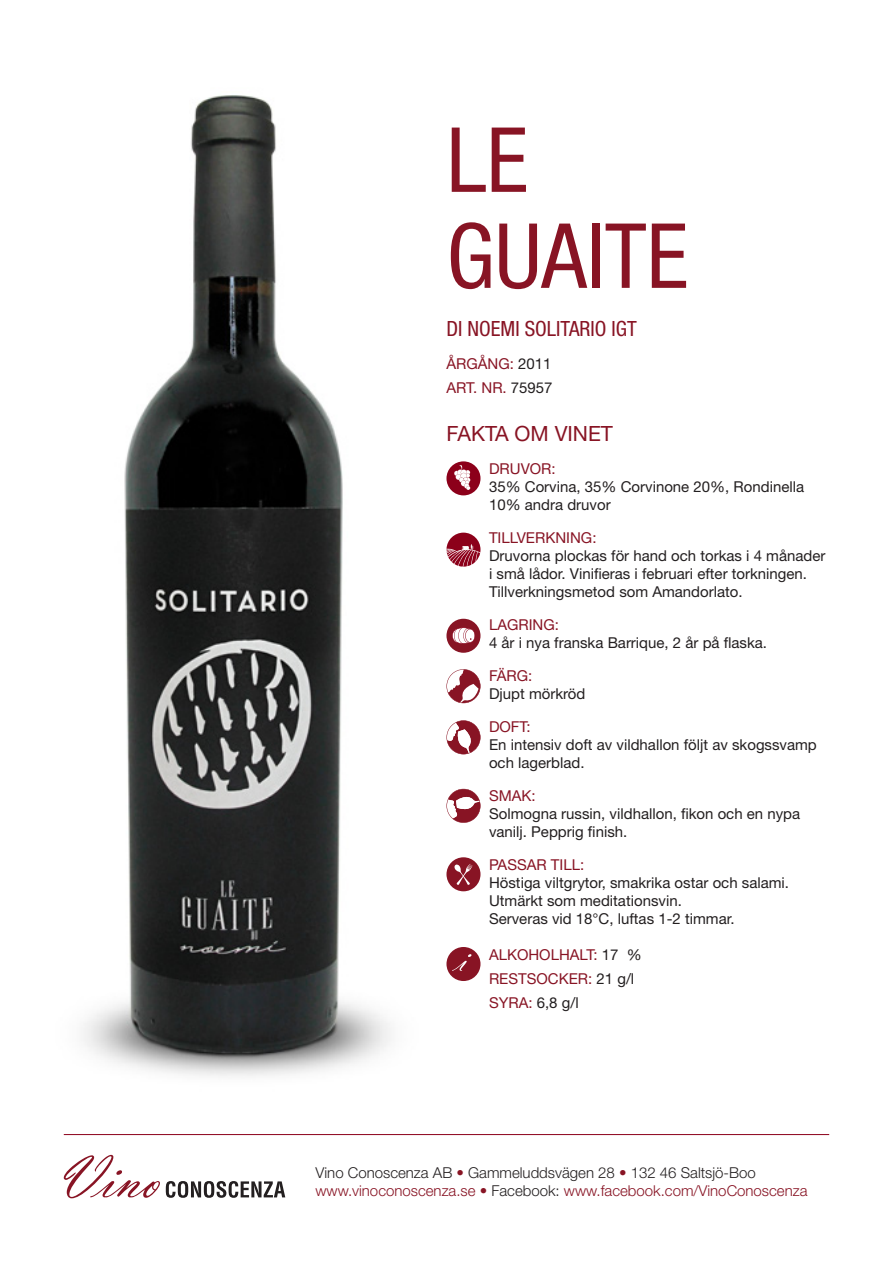
<style>
.page{position:relative;width:893px;height:1263px;background:#fff}
.page>*{position:absolute;margin:0;border:0;box-sizing:border-box;transform-origin:0 0}
.t1{font:condensed 90px/96px "Helvetica Neue LT Std";color:#881424}
.t2{font:condensed 21px "Helvetica Neue LT Std";color:#881424}
.t3{font:21px "Helvetica Neue LT Std";color:#881424}
.t4{font:15px/18px "Helvetica Neue LT Std";color:#231f20}
.t5{font:15px "Helvetica Neue LT Std";color:#881424}
.t6{font:300 15px "Helvetica Neue LT Std";color:#881424}
.t7{font:300 15px "Helvetica Neue LT Std";color:#231f20}
.s1{color:#231f20}
.s2{color:#881424}
</style>
<div class="page">
<img style="left:83px;top:95px;width:308px;height:981px">
<div style="left:446px;top:461px;width:34px;height:34px;background:#8c001a;border-radius:50%"></div>
<svg style="left:454px;top:465px;width:16px;height:25px"></svg>
<hr style="left:64px;top:1134px;width:765px;height:1px;background:#8c001a">
<svg style="left:64px;top:1155px;width:96px;height:43px"></svg>
<svg style="left:166px;top:1181px;width:119px;height:17px"></svg>
<svg style="left:446px;top:533px;width:34px;height:34px"></svg>
<svg style="left:446px;top:669px;width:34px;height:34px"></svg>
<svg style="left:446px;top:720px;width:34px;height:34px"></svg>
<svg style="left:446px;top:788px;width:35px;height:35px"></svg>
<div style="left:446px;top:619px;width:34px;height:34px;background:#881424;border-radius:50%"></div>
<svg style="left:452px;top:627px;width:23px;height:17px"></svg>
<div style="left:446px;top:857px;width:34px;height:34px;background:#881424;border-radius:50%"></div>
<svg style="left:454px;top:864px;width:18px;height:21px"></svg>
<div style="left:446px;top:947px;width:34px;height:34px;background:#881424;border-radius:50%"></div>
<svg style="left:452px;top:954px;width:19px;height:17px"></svg>
<p class="t1" style="left:446px;top:111px;width:243px">LE<br>GUAITE</p>
<p class="t2" style="left:446px;top:316px;width:192px">DI NOEMI SOLITARIO IGT</p>
<p class="t5" style="left:446px;top:355px;width:107px">ÅRGÅNG: <span class="s1">2011</span></p>
<p class="t5" style="left:446px;top:379px;width:108px">ART. NR. <span class="s1">75957</span></p>
<p class="t3" style="left:446px;top:421px;width:168px">FAKTA OM VINET</p>
<p class="t4" style="left:489px;top:459px;width:317px"><span class="s2">DRUVOR:<br></span>35% Corvina, 35% Corvinone 20%, Rondinella<br>10% andra druvor</p>
<p class="t4" style="left:489px;top:528px;width:338px"><span class="s2">TILLVERKNING:<br></span>Druvorna plockas för hand och torkas i 4 månader i små lådor. Vinifieras i februari efter torkningen.<br>Tillverkningsmetod som Amandorlato.</p>
<p class="t5" style="left:489px;top:616px;width:71px">LAGRING:</p>
<p class="t4" style="left:489px;top:633px;width:280px">4 år i nya franska Barrique, 2 år på flaska.</p>
<p class="t5" style="left:489px;top:667px;width:45px">FÄRG:</p>
<p class="t4" style="left:489px;top:684px;width:98px">Djupt mörkröd</p>
<p class="t5" style="left:489px;top:718px;width:43px">DOFT:</p>
<p class="t4" style="left:489px;top:735px;width:329px">En intensiv doft av vildhallon följt av skogssvamp och lagerblad.</p>
<p class="t5" style="left:489px;top:787px;width:48px">SMAK:</p>
<p class="t4" style="left:489px;top:804px;width:313px">Solmogna russin, vildhallon, fikon och en nypa vanilj. Pepprig finish.</p>
<p class="t5" style="left:489px;top:856px;width:97px">PASSAR TILL:</p>
<p class="t4" style="left:489px;top:873px;width:302px">Höstiga viltgrytor, smakrika ostar och salami.<br>Utmärkt som meditationsvin.</p>
<p class="t4" style="left:489px;top:909px;width:247px">Serveras vid 18°C, luftas 1-2 timmar.</p>
<p class="t5" style="left:489px;top:946px;width:154px">ALKOHOLHALT: <span class="s1">17 %</span></p>
<p class="t5" style="left:489px;top:970px;width:147px">RESTSOCKER: <span class="s1">21 g/l</span></p>
<p class="t4" style="left:489px;top:993px;width:91px"><span class="s2">SYRA:</span> 6,8 g/l</p>
<p class="t7" style="left:315px;top:1163px;width:442px">Vino Conoscenza AB <span class="s2">•</span> Gammeluddsvägen 28 <span class="s2">•</span> 132 46 Saltsjö-Boo</p>
<p class="t6" style="left:315px;top:1181px;width:493px">www.vinoconoscenza.se • <span class="s1">Facebook:</span> www.facebook.com/VinoConoscenza</p>
</div>
